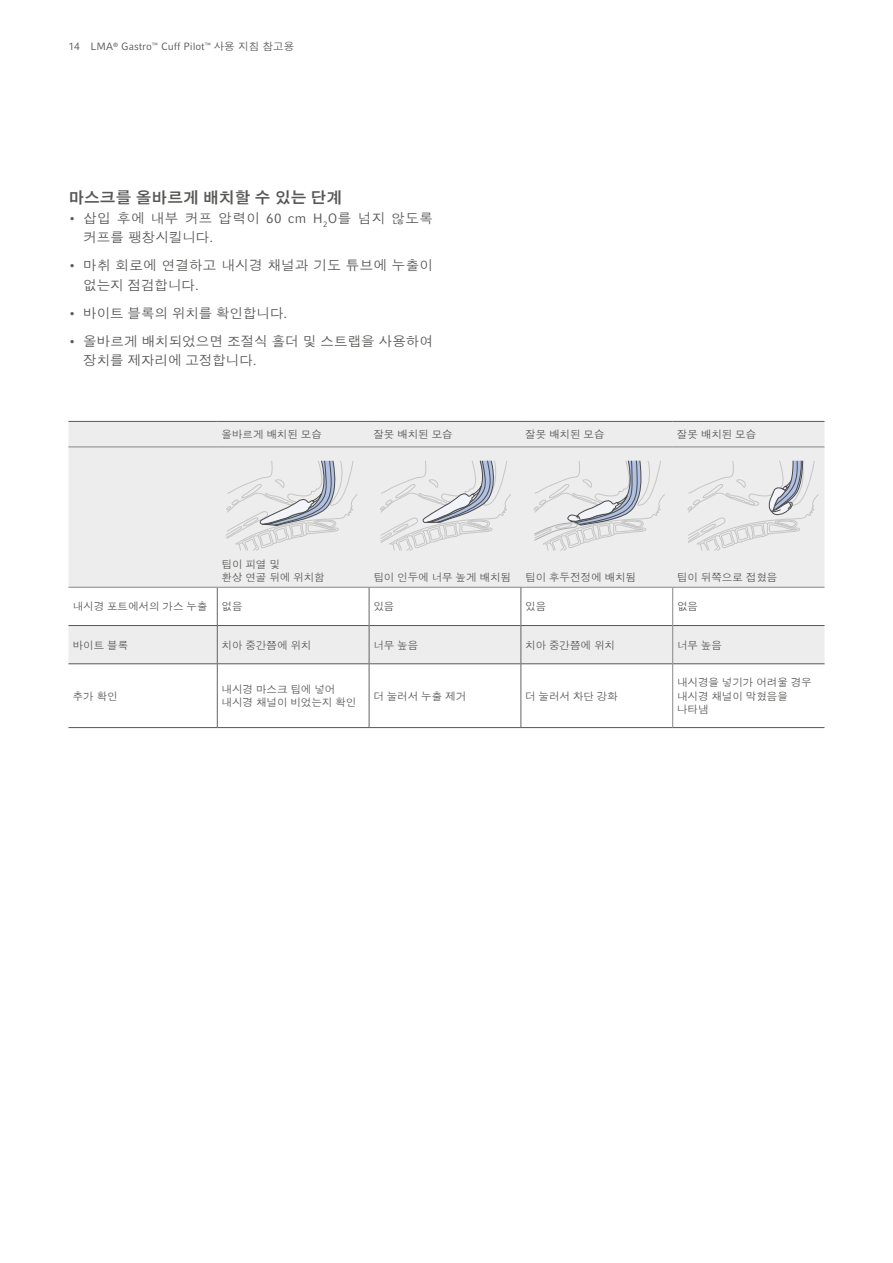
<style>
.page{position:relative;width:893px;height:1263px;background:#fff}
.page>*{position:absolute;margin:0;border:0;box-sizing:border-box;transform-origin:0 0}
.t1{font:15.75px "DFK Gothic Std W7";color:#575756}
.t2{font:13.5px/19.5px "DFK Gothic Std W5";letter-spacing:.005em;color:#575756}
.t3{font:13.5px/19.5px "DFK Gothic Std W5";letter-spacing:.035em;color:#575756}
.t4{font:10.5px/13.5px "DFK Gothic Std W5";color:#575756}
.t5{font:10.5px "Compatil Fact LT Pro";color:#575756}
.s1{font-family:"DFK Gothic Std W5"}
.s2{font-family:"Compatil Text LT Pro"}
.s3{font-family:"Compatil Fact LT Pro"}
</style>
<div class="page">
<div style="left:68px;top:422px;width:756px;height:165px;background:#ededed"></div>
<svg style="left:68px;top:588px;width:756px;height:139px"></svg>
<hr style="left:217px;top:587px;width:1px;height:38px;background:#646363">
<hr style="left:217px;top:626px;width:1px;height:37px;background:#646363">
<hr style="left:217px;top:664px;width:1px;height:63px;background:#646363">
<hr style="left:68px;top:447px;width:149px;height:1px;background:#878787">
<hr style="left:68px;top:587px;width:149px;height:1px;background:#878787">
<hr style="left:68px;top:625px;width:149px;height:1px;background:#575756">
<hr style="left:68px;top:663px;width:149px;height:1px;background:#575756">
<hr style="left:68px;top:727px;width:149px;height:1px;background:#575756">
<hr style="left:217px;top:447px;width:152px;height:1px;background:#878787">
<hr style="left:369px;top:447px;width:152px;height:1px;background:#878787">
<hr style="left:521px;top:447px;width:152px;height:1px;background:#878787">
<hr style="left:673px;top:447px;width:151px;height:1px;background:#878787">
<hr style="left:217px;top:587px;width:152px;height:1px;background:#878787">
<hr style="left:369px;top:587px;width:152px;height:1px;background:#878787">
<hr style="left:521px;top:587px;width:152px;height:1px;background:#878787">
<hr style="left:673px;top:587px;width:151px;height:1px;background:#878787">
<hr style="left:217px;top:625px;width:152px;height:1px;background:#575756">
<hr style="left:369px;top:625px;width:152px;height:1px;background:#575756">
<hr style="left:521px;top:625px;width:151px;height:1px;background:#575756">
<hr style="left:673px;top:625px;width:151px;height:1px;background:#575756">
<hr style="left:217px;top:663px;width:152px;height:1px;background:#575756">
<hr style="left:369px;top:663px;width:152px;height:1px;background:#575756">
<hr style="left:521px;top:663px;width:151px;height:1px;background:#575756">
<hr style="left:673px;top:663px;width:151px;height:1px;background:#575756">
<hr style="left:217px;top:727px;width:152px;height:1px;background:#575756">
<hr style="left:369px;top:727px;width:152px;height:1px;background:#575756">
<hr style="left:521px;top:727px;width:152px;height:1px;background:#575756">
<hr style="left:673px;top:727px;width:151px;height:1px;background:#575756">
<hr style="left:68px;top:421px;width:149px;height:1px;background:#575756">
<hr style="left:217px;top:421px;width:152px;height:1px;background:#575756">
<hr style="left:369px;top:421px;width:152px;height:1px;background:#575756">
<hr style="left:521px;top:421px;width:152px;height:1px;background:#575756">
<hr style="left:673px;top:421px;width:151px;height:1px;background:#575756">
<hr style="left:369px;top:587px;width:1px;height:38px;background:#646363">
<hr style="left:369px;top:625px;width:1px;height:39px;background:#646363">
<hr style="left:369px;top:664px;width:1px;height:63px;background:#646363">
<hr style="left:521px;top:587px;width:1px;height:38px;background:#646363">
<hr style="left:521px;top:625px;width:1px;height:39px;background:#646363">
<hr style="left:521px;top:664px;width:1px;height:63px;background:#646363">
<hr style="left:672px;top:587px;width:1px;height:38px;background:#878787">
<hr style="left:672px;top:625px;width:1px;height:39px;background:#878787">
<hr style="left:672px;top:664px;width:1px;height:63px;background:#878787">
<svg style="left:380px;top:460px;width:131px;height:91px;background:#dfe0e2"></svg>
<svg style="left:687px;top:460px;width:132px;height:91px;background:#e2e3e4"></svg>
<svg style="left:226px;top:459px;width:131px;height:92px;background:#dedfe1"></svg>
<svg style="left:533px;top:447px;width:132px;height:104px;background:#e0e1e2"></svg>
<p class="t5" style="left:68px;top:41px;width:227px">14 LMA<sup>®</sup> Gastro<sup>™</sup> Cuff Pilot<sup>™</sup> <span class="s1">사용 지침 참고용</span></p>
<h1 class="t1" style="left:68px;top:189px;width:275px">마스크를 올바르게 배치할 수 있는 단계</h1>
<p class="t3" style="left:83px;top:208px;width:351px;text-indent:-15px"><span class="s2">•</span> 삽입 후에 내부 커프 압력이 <span class="s3">60 cm H</span><sub>2</sub><span class="s3">O</span>를 넘지 않도록 커프를 팽창시킵니다<span class="s3">.</span></p>
<p class="t2" style="left:83px;top:255px;width:351px;text-indent:-15px"><span class="s2">•</span> 마취 회로에 연결하고 내시경 채널과 기도 튜브에 누출이 없는지 점검합니다<span class="s3">.</span></p>
<p class="t2" style="left:68px;top:303px;width:220px"><span class="s2">•</span> 바이트 블록의 위치를 확인합니다<span class="s3">.</span></p>
<p class="t2" style="left:83px;top:331px;width:351px;text-indent:-15px"><span class="s2">•</span> 올바르게 배치되었으면 조절식 홀더 및 스트랩을 사용하여 장치를 제자리에 고정합니다<span class="s3">.</span></p>
<p class="t4" style="left:222px;top:427px;width:102px">올바르게 배치된 모습</p>
<p class="t4" style="left:373px;top:427px;width:81px">잘못 배치된 모습</p>
<p class="t4" style="left:525px;top:427px;width:81px">잘못 배치된 모습</p>
<p class="t4" style="left:677px;top:427px;width:81px">잘못 배치된 모습</p>
<p class="t4" style="left:222px;top:558px;width:105px;line-height:12.6px">팁이 피열 및<br>환상 연골 뒤에 위치함</p>
<p class="t4" style="left:373px;top:570px;width:139px">팁이 인두에 너무 높게 배치됨</p>
<p class="t4" style="left:525px;top:570px;width:112px">팁이 후두전정에 배치됨</p>
<p class="t4" style="left:677px;top:570px;width:102px">팁이 뒤쪽으로 접혔음</p>
<p class="t4" style="left:73px;top:600px;width:136px">내시경 포트에서의 가스 누출</p>
<p class="t4" style="left:222px;top:599px;width:22px">없음</p>
<p class="t4" style="left:373px;top:599px;width:23px">있음</p>
<p class="t4" style="left:525px;top:599px;width:22px">있음</p>
<p class="t4" style="left:677px;top:599px;width:22px">없음</p>
<p class="t4" style="left:73px;top:638px;width:57px">바이트 블록</p>
<p class="t4" style="left:222px;top:638px;width:91px">치아 중간쯤에 위치</p>
<p class="t4" style="left:373px;top:638px;width:46px">너무 높음</p>
<p class="t4" style="left:525px;top:638px;width:91px">치아 중간쯤에 위치</p>
<p class="t4" style="left:677px;top:638px;width:46px">너무 높음</p>
<p class="t4" style="left:73px;top:689px;width:46px">추가 확인</p>
<p class="t4" style="left:222px;top:682px;width:136px">내시경 마스크 팁에 넣어 내시경 채널이 비었는지 확인</p>
<p class="t4" style="left:373px;top:689px;width:94px">더 눌러서 누출 제거</p>
<p class="t4" style="left:525px;top:689px;width:94px">더 눌러서 차단 강화</p>
<p class="t4" style="left:677px;top:675px;width:136px">내시경을 넣기가 어려울 경우 내시경 채널이 막혔음을 나타냄</p>
</div>
